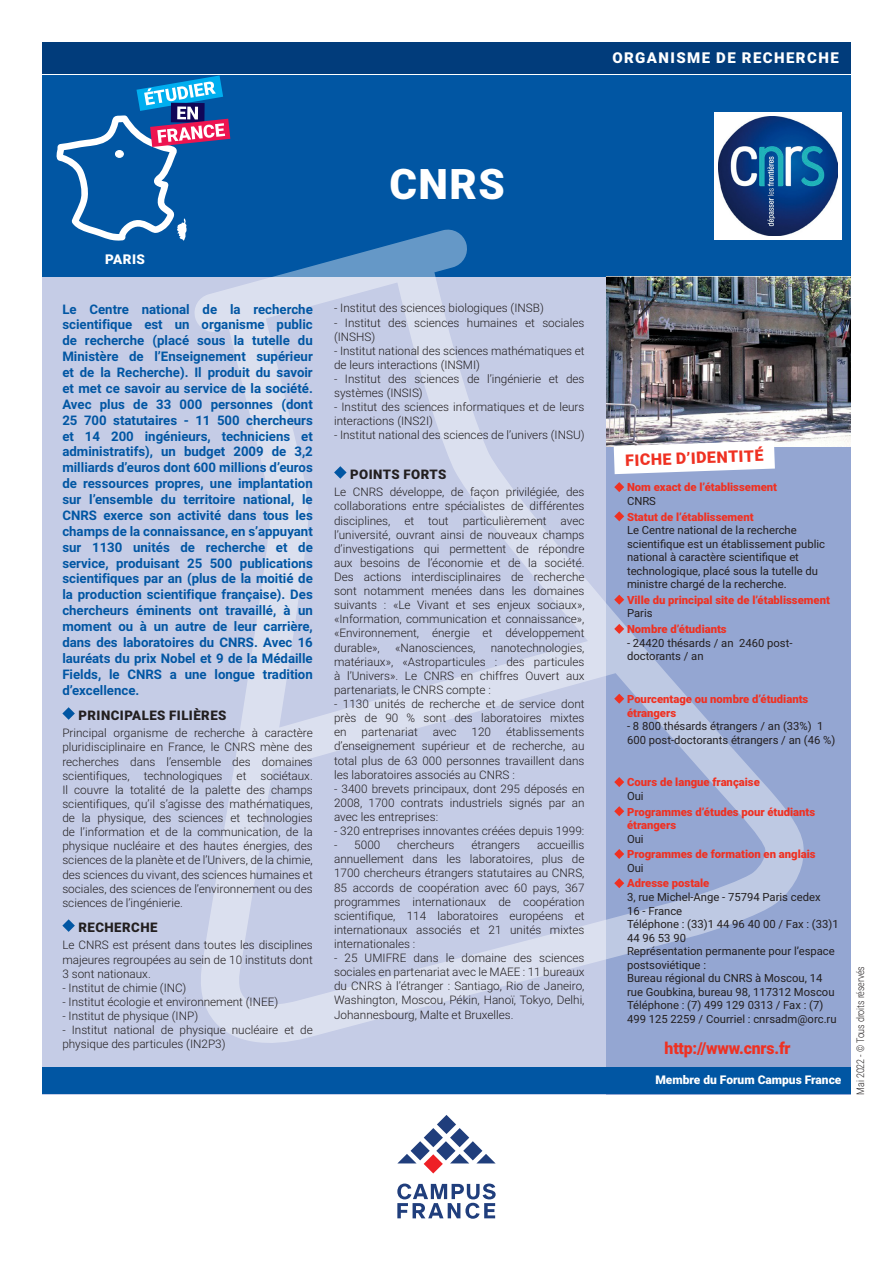
<style>
.page{position:relative;width:893px;height:1263px;background:#fff}
.page>*{position:absolute;margin:0;border:0;box-sizing:border-box;transform-origin:0 0}
.t1{font:900 42.15px "Roboto";color:#fff}
.t2{font:900 16.5px "Roboto";letter-spacing:-.01em;color:#ef3122;scale:.96 1}
.t3{font:900 16.05px "Roboto";color:#ef3122}
.t4{font:900 15px "Roboto";letter-spacing:.095em;color:#fff}
.t5{font:900 13.5px "Roboto";letter-spacing:.035em;color:#fff}
.t6{font:700 13.2px/15.9px "Roboto";color:#0156a3;text-align:justify}
.t7{font:900 13.2px "Roboto";letter-spacing:.035em;color:#231f20}
.t8{font:900 12px "Roboto";color:#fff}
.t9{font:300 11.7px/14.1px "Roboto";color:#231f20;text-align:justify}
.t10{font:11.25px/13.5px "Roboto";color:#231f20}
.t11{font:900 11.25px/13.5px "Roboto";color:#ef3122}
.t12{font:300 10.5px "Roboto";letter-spacing:-.01em;color:#231f20;scale:.85 1}
</style>
<div class="page">
<div style="left:42px;top:277px;width:809px;height:817px;background:#c5cce6"></div>
<div style="left:607px;top:276px;width:244px;height:818px;background:#94a6d2"></div>
<div style="left:42px;top:75px;width:809px;height:202px;background:#0156a3"></div>
<svg style="left:195px;top:229px;width:611px;height:819px"></svg>
<img style="left:607px;top:277px;width:244px;height:170px">
<div style="left:42px;top:1067px;width:809px;height:27px;background:#0156a3"></div>
<div style="left:714px;top:112px;width:128px;height:127px;background:#fff"></div>
<img style="left:719px;top:116px;width:119px;height:119px">
<svg style="left:397px;top:1115px;width:99px;height:58px"></svg>
<svg style="left:397px;top:1183px;width:98px;height:35px"></svg>
<div style="left:42px;top:42px;width:809px;height:32px;background:#013c7b"></div>
<svg style="left:57px;top:75px;width:173px;height:166px"></svg>
<svg style="left:614px;top:482px;width:10px;height:10px"></svg>
<svg style="left:614px;top:511px;width:10px;height:10px"></svg>
<svg style="left:614px;top:595px;width:10px;height:10px"></svg>
<svg style="left:614px;top:624px;width:10px;height:10px"></svg>
<svg style="left:614px;top:694px;width:10px;height:10px"></svg>
<svg style="left:614px;top:777px;width:10px;height:10px"></svg>
<svg style="left:614px;top:806px;width:10px;height:10px"></svg>
<svg style="left:614px;top:849px;width:10px;height:10px"></svg>
<svg style="left:614px;top:878px;width:10px;height:10px"></svg>
<svg style="left:614px;top:441px;width:161px;height:33px;background:#edeff3"></svg>
<svg style="left:62px;top:707px;width:13px;height:13px"></svg>
<svg style="left:62px;top:919px;width:13px;height:13px"></svg>
<svg style="left:334px;top:466px;width:13px;height:13px"></svg>
<p class="t4" style="left:612px;top:47px;width:228px">ORGANISME DE RECHERCHE</p>
<h1 class="t1" style="left:389px;top:155px;width:117px">CNRS</h1>
<p class="t5" style="left:105px;top:250px;width:41px">PARIS</p>
<p class="t6" style="left:62px;top:300px;width:252px">Le Centre national de la recherche scientifique est un organisme public de recherche (placé sous la tutelle du Ministère de l’Enseignement supérieur et de la Recherche). Il produit du savoir et met ce savoir au service de la société.<br>Avec plus de 33 000 personnes (dont 25 700 statutaires - 11 500 chercheurs et 14 200 ingénieurs, techniciens et administratifs), un budget 2009 de 3,2 milliards d’euros dont 600 millions d’euros de ressources propres, une implantation sur l’ensemble du territoire national, le CNRS exerce son activité dans tous les champs de la connaissance, en s’appuyant sur 1130 unités de recherche et de service, produisant 25 500 publications scientifiques par an (plus de la moitié de la production scientifique française). Des chercheurs éminents ont travaillé, à un moment ou à un autre de leur carrière, dans des laboratoires du CNRS. Avec 16 lauréats du prix Nobel et 9 de la Médaille Fields, le CNRS a une longue tradition d’excellence.</p>
<p class="t7" style="left:78px;top:706px;width:150px">PRINCIPALES FILIÈRES</p>
<p class="t9" style="left:62px;top:726px;width:252px">Principal organisme de recherche à caractère pluridisciplinaire en France, le CNRS mène des recherches dans l’ensemble des domaines scientifiques, technologiques et sociétaux.<br>Il couvre la totalité de la palette des champs scientifiques, qu’il s’agisse des mathématiques, de la physique, des sciences et technologies de l’information et de la communication, de la physique nucléaire et des hautes énergies, des sciences de la planète et de l’Univers, de la chimie, des sciences du vivant, des sciences humaines et sociales, des sciences de l’environnement ou des sciences de l’ingénierie.</p>
<p class="t7" style="left:78px;top:918px;width:81px">RECHERCHE</p>
<p class="t9" style="left:62px;top:938px;width:252px">Le CNRS est présent dans toutes les disciplines majeures regroupées au sein de 10 instituts dont 3 sont nationaux.</p>
<p class="t9" style="left:62px;top:980px;width:126px">- Institut de chimie (INC)</p>
<p class="t9" style="left:62px;top:994px;width:217px">- Institut écologie et environnement (INEE)</p>
<p class="t9" style="left:62px;top:1008px;width:137px">- Institut de physique (INP)</p>
<p class="t9" style="left:62px;top:1022px;width:252px">- Institut national de physique nucléaire et de physique des particules (IN2P3)</p>
<p class="t9" style="left:334px;top:301px;width:211px">- Institut des sciences biologiques (INSB)</p>
<p class="t9" style="left:334px;top:315px;width:252px">- Institut des sciences humaines et sociales (INSHS)</p>
<p class="t9" style="left:334px;top:343px;width:252px">- Institut national des sciences mathématiques et de leurs interactions (INSMI)</p>
<p class="t9" style="left:334px;top:371px;width:252px">- Institut des sciences de l’ingénierie et des systèmes (INSIS)</p>
<p class="t9" style="left:334px;top:400px;width:252px">- Institut des sciences informatiques et de leurs interactions (INS2I)</p>
<p class="t9" style="left:334px;top:428px;width:252px">- Institut national des sciences de l’univers (INSU)</p>
<p class="t7" style="left:350px;top:465px;width:98px">POINTS FORTS</p>
<p class="t9" style="left:334px;top:485px;width:252px">Le CNRS développe, de façon privilégiée, des collaborations entre spécialistes de différentes disciplines, et tout particulièrement avec l’université, ouvrant ainsi de nouveaux champs d’investigations qui permettent de répondre aux besoins de l’économie et de la société.<br>Des actions interdisciplinaires de recherche sont notamment menées dans les domaines suivants : «Le Vivant et ses enjeux sociaux», «Information, communication et connaissance», «Environnement, énergie et développement durable»,</p>
<p class="t9" style="left:334px;top:640px;width:252px;text-indent:157px">nanotechnologies, matériaux», «Astroparticules : des particules à l’Univers». Le CNRS en chiffres Ouvert aux partenariats, le CNRS compte :</p>
<p class="t9" style="left:334px;top:696px;width:252px">- 1130 unités de recherche et de service dont près de 90 % sont des laboratoires mixtes en</p>
<p class="t9" style="left:395px;top:640px;width:82px">«Nanosciences,</p>
<p class="t9" style="left:334px;top:725px;width:252px;text-indent:172px">établissements d’enseignement supérieur et de recherche, au total plus de 63 000 personnes travaillent dans les laboratoires associés au CNRS :</p>
<p class="t9" style="left:334px;top:781px;width:252px">- 3400 brevets principaux, dont 295 déposés en 2008, 1700 contrats industriels signés par an avec les entreprises:</p>
<p class="t9" style="left:334px;top:823px;width:252px">- 320 entreprises innovantes créées depuis 1999:</p>
<p class="t9" style="left:334px;top:837px;width:48px">- 5000</p>
<p class="t9" style="left:397px;top:837px;width:59px">chercheurs</p>
<p class="t9" style="left:471px;top:837px;width:50px">étrangers</p>
<p class="t9" style="left:362px;top:725px;width:58px">partenariat</p>
<p class="t9" style="left:433px;top:725px;width:25px">avec</p>
<p class="t9" style="left:472px;top:725px;width:21px">120</p>
<p class="t9" style="left:334px;top:837px;width:252px;text-indent:203px">accueillis annuellement dans les laboratoires, plus de 1700 chercheurs étrangers statutaires au CNRS, 85 accords de coopération avec 60 pays, 367 programmes internationaux de coopération scientifique, 114 laboratoires européens et internationaux associés et 21 unités mixtes internationales :</p>
<p class="t9" style="left:334px;top:950px;width:252px">- 25 UMIFRE dans le domaine des sciences sociales en partenariat avec le MAEE : 11 bureaux du CNRS à l’étranger : Santiago, Rio de Janeiro, Washington, Moscou, Pékin, Hanoï, Tokyo, Delhi, Johannesbourg, Malte et Bruxelles.</p>
<h3 class="t3" style="left:625px;top:449px;width:140px;rotate:-2deg">FICHE D’IDENTITÉ</h3>
<p class="t11" style="left:627px;top:480px;width:152px">Nom exact de l’établissement</p>
<p class="t10" style="left:627px;top:494px;width:30px">CNRS</p>
<p class="t11" style="left:627px;top:509px;width:128px">Statut de l’établissement</p>
<p class="t10" style="left:627px;top:523px;width:199px">Le Centre national de la recherche scientifique est un établissement public national à caractère scientifique et technologique, placé sous la tutelle du ministre chargé de la recherche.</p>
<p class="t11" style="left:627px;top:593px;width:204px">Ville du principal site de l’établissement</p>
<p class="t10" style="left:627px;top:606px;width:27px">Paris</p>
<p class="t11" style="left:627px;top:622px;width:101px">Nombre d’étudiants</p>
<p class="t10" style="left:627px;top:635px;width:167px">- 24420 thésards / an 2460 post&shy;doctorants / an</p>
<p class="t11" style="left:627px;top:692px;width:183px">Pourcentage ou nombre d’étudiants étrangers</p>
<p class="t10" style="left:627px;top:719px;width:210px">- 8 800 thésards étrangers / an (33%) 1<br>600 post-doctorants étrangers / an (46 %)</p>
<p class="t11" style="left:627px;top:775px;width:134px">Cours de langue française</p>
<p class="t10" style="left:627px;top:789px;width:18px">Oui</p>
<p class="t11" style="left:627px;top:804px;width:190px">Programmes d’études pour étudiants étrangers</p>
<p class="t10" style="left:627px;top:831px;width:18px">Oui</p>
<p class="t11" style="left:627px;top:847px;width:190px">Programmes de formation en anglais</p>
<p class="t10" style="left:627px;top:861px;width:18px">Oui</p>
<p class="t11" style="left:627px;top:876px;width:84px">Adresse postale</p>
<p class="t10" style="left:627px;top:890px;width:213px">3, rue Michel-Ange - 75794 Paris cedex<br>16 - France<br>Téléphone : (33)1 44 96 40 00 / Fax : (33)1<br>44 96 53 90<br>Représentation permanente pour l’espace postsoviétique :<br>Bureau régional du CNRS à Moscou, 14 rue Goubkina, bureau 98, 117312 Moscou<br>Téléphone : (7) 499 129 0313 / Fax : (7)<br>499 125 2259 / Courriel : cnrsadm@orc.ru</p>
<h2 class="t2" style="left:665px;top:1036px;width:133px">http://www.cnrs.fr</h2>
<p class="t8" style="left:655px;top:1071px;width:188px">Membre du Forum Campus France</p>
<p class="t12" style="left:853px;top:1094px;width:153px;rotate:-90deg">Mai 2022 - © Tous droits réservés</p>
</div>
